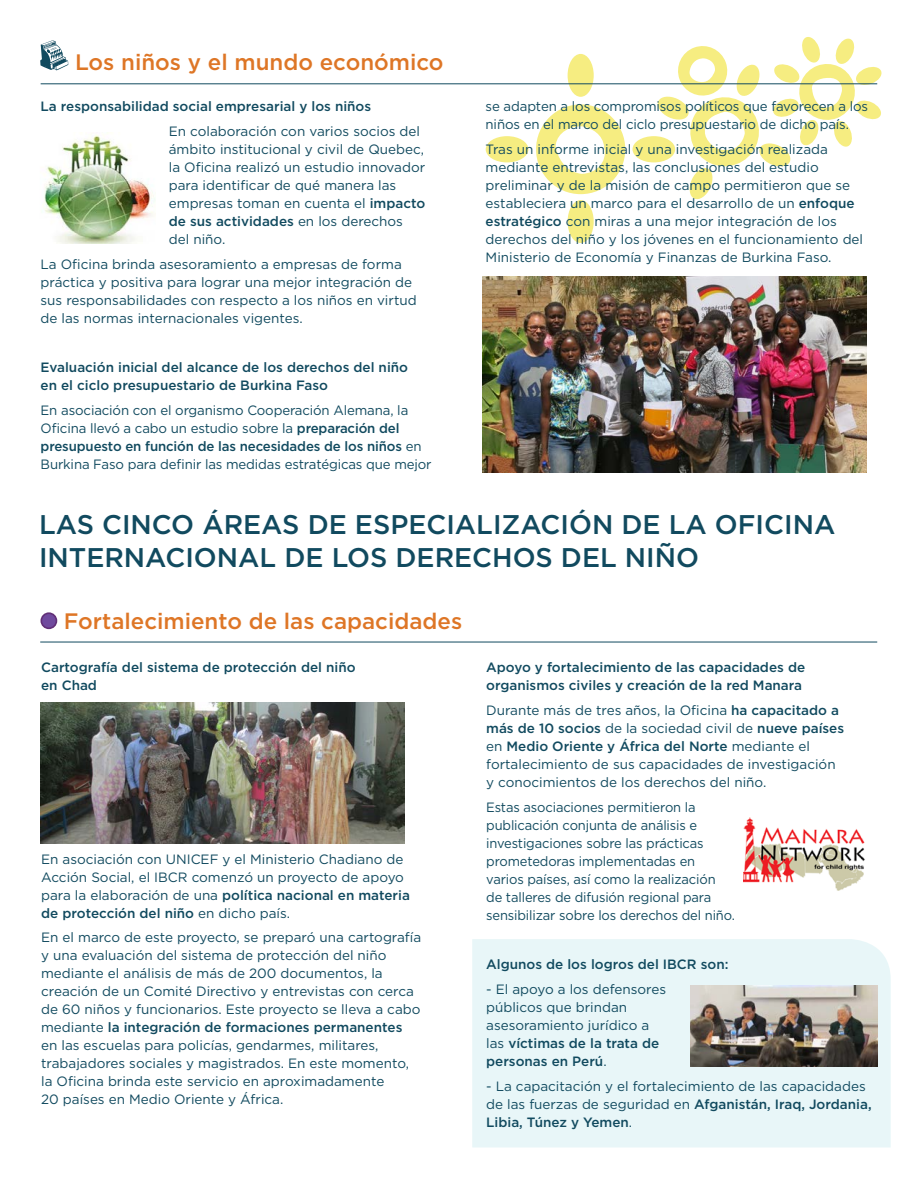
<style>
.page{position:relative;width:918px;height:1188px;background:#fff}
.page>*{position:absolute;margin:0;border:0;box-sizing:border-box;transform-origin:0 0}
.t1{font:500 27px/33px "Gotham";color:#114a5f}
.t2{font:500 22.35px "Gotham";color:#de7626}
.t3{font:13.5px/18px "Gotham";color:#114a5f}
.t4{font:500 13.5px/18px "Gotham";color:#114a5f}
.t5{font:13.5px/18px "Gotham";color:#114a5f;scale:.96 1}
.s1{font-weight:500}
</style>
<div class="page">
<div style="left:472px;top:939px;width:419px;height:209px;background:#e8f6f8"></div>
<div style="left:41px;top:613px;width:15px;height:15px;background:#704a9e;border-radius:50%"></div>
<div style="left:41px;top:612px;width:16px;height:17px;border:2px solid #623078;border-radius:50%"></div>
<svg style="left:536px;top:104px;width:89px;height:90px"></svg>
<div style="left:568px;top:54px;width:26px;height:43px;background:#f6ed81;border-radius:50%"></div>
<div style="left:568px;top:200px;width:26px;height:43px;background:#f6ed81;border-radius:50%"></div>
<div style="left:486px;top:136px;width:42px;height:26px;background:#f6ed81;border-radius:50%"></div>
<div style="left:633px;top:136px;width:42px;height:26px;background:#f6ed81;border-radius:50%"></div>
<svg style="left:656px;top:37px;width:226px;height:163px"></svg>
<img style="left:40px;top:702px;width:365px;height:141px">
<img style="left:743px;top:817px;width:122px;height:74px">
<img style="left:690px;top:986px;width:187px;height:80px">
<img style="left:483px;top:276px;width:383px;height:196px">
<hr style="left:40px;top:642px;width:837px;height:1px;background:#114a5f">
<img style="left:43px;top:135px;width:112px;height:108px">
<svg style="left:40px;top:40px;width:28px;height:30px"></svg>
<hr style="left:41px;top:84px;width:836px;height:1px;background:#114a5f">
<h2 class="t2" style="left:75px;top:48px;width:370px">Los niños y el mundo económico</h2>
<p class="t4" style="left:41px;top:97px;width:332px">La responsabilidad social empresarial y los niños</p>
<p class="t3" style="left:169px;top:122px;width:258px">En colaboración con varios socios del ámbito institucional y civil de Quebec, la Oficina realizó un estudio innovador para identificar de qué manera las empresas toman en cuenta el <span class="s1">impacto de sus actividades</span> en los derechos del niño.</p>
<p class="t3" style="left:41px;top:255px;width:378px">La Oficina brinda asesoramiento a empresas de forma práctica y positiva para lograr una mejor integración de sus responsabilidades con respecto a los niños en virtud de las normas internacionales vigentes.</p>
<p class="t4" style="left:41px;top:358px;width:369px">Evaluación inicial del alcance de los derechos del niño en el ciclo presupuestario de Burkina Faso</p>
<p class="t3" style="left:41px;top:401px;width:393px">En asociación con el organismo Cooperación Alemana, la Oficina llevó a cabo un estudio sobre la <span class="s1">preparación del presupuesto en función de las necesidades de los niños</span> en Burkina Faso para definir las medidas estratégicas que mejor</p>
<p class="t3" style="left:486px;top:97px;width:384px">se adapten a los compromisos políticos que favorecen a los niños en el marco del ciclo presupuestario de dicho país.</p>
<p class="t3" style="left:486px;top:140px;width:379px">Tras un informe inicial y una investigación realizada mediante entrevistas, las conclusiones del estudio preliminar y de la misión de campo permitieron que se estableciera un marco para el desarrollo de un <span class="s1">enfoque estratégico</span> con miras a una mejor integración de los derechos del niño y los jóvenes en el funcionamiento del Ministerio de Economía y Finanzas de Burkina Faso.</p>
<h1 class="t1" style="left:39px;top:508px;width:798px">LAS CINCO ÁREAS DE ESPECIALIZACIÓN DE LA OFICINA<br>INTERNACIONAL DE LOS DERECHOS DEL NIÑO</h1>
<h2 class="t2" style="left:64px;top:607px;width:400px">Fortalecimiento de las capacidades</h2>
<p class="t4" style="left:41px;top:658px;width:316px">Cartografía del sistema de protección del niño en Chad</p>
<p class="t3" style="left:41px;top:849px;width:370px">En asociación con UNICEF y el Ministerio Chadiano de Acción Social, el IBCR comenzó un proyecto de apoyo para la elaboración de una <span class="s1">política nacional en materia de protección del niño</span> en dicho país.</p>
<p class="t3" style="left:41px;top:928px;width:382px">En el marco de este proyecto, se preparó una cartografía y una evaluación del sistema de protección del niño mediante el análisis de más de 200 documentos, la creación de un Comité Directivo y entrevistas con cerca de 60 niños y funcionarios. Este proyecto se lleva a cabo mediante <span class="s1">la integración de formaciones permanentes </span>en las escuelas para policías, gendarmes, militares, trabajadores sociales y magistrados. En este momento, la Oficina brinda este servicio en aproximadamente<br>20 países en Medio Oriente y África.</p>
<p class="t4" style="left:486px;top:658px;width:321px">Apoyo y fortalecimiento de las capacidades de organismos civiles y creación de la red Manara</p>
<p class="t3" style="left:486px;top:701px;width:360px">Durante más de tres años, la Oficina <span class="s1">ha capacitado a más de 10 socios</span> de la sociedad civil de <span class="s1">nueve países </span>en <span class="s1">Medio Oriente y África del Norte</span> mediante el fortalecimiento de sus capacidades de investigación y conocimientos de los derechos del niño.</p>
<p class="t5" style="left:486px;top:798px;width:261px">Estas asociaciones permitieron la publicación conjunta de análisis e investigaciones sobre las prácticas prometedoras implementadas en varios países, así como la realización de talleres de difusión regional para sensibilizar sobre los derechos del niño.</p>
<p class="t4" style="left:486px;top:955px;width:244px">Algunos de los logros del IBCR son:</p>
<p class="t3" style="left:486px;top:980px;width:181px">- El apoyo a los defensores públicos que brindan asesoramiento jurídico a las <span class="s1">víctimas de la trata de personas en Perú</span>.</p>
<p class="t3" style="left:486px;top:1077px;width:387px">- La capacitación y el fortalecimiento de las capacidades de las fuerzas de seguridad en <span class="s1">Afganistán, Iraq, Jordania,<br>Libia, Túnez y Yemen</span>.</p>
</div>
